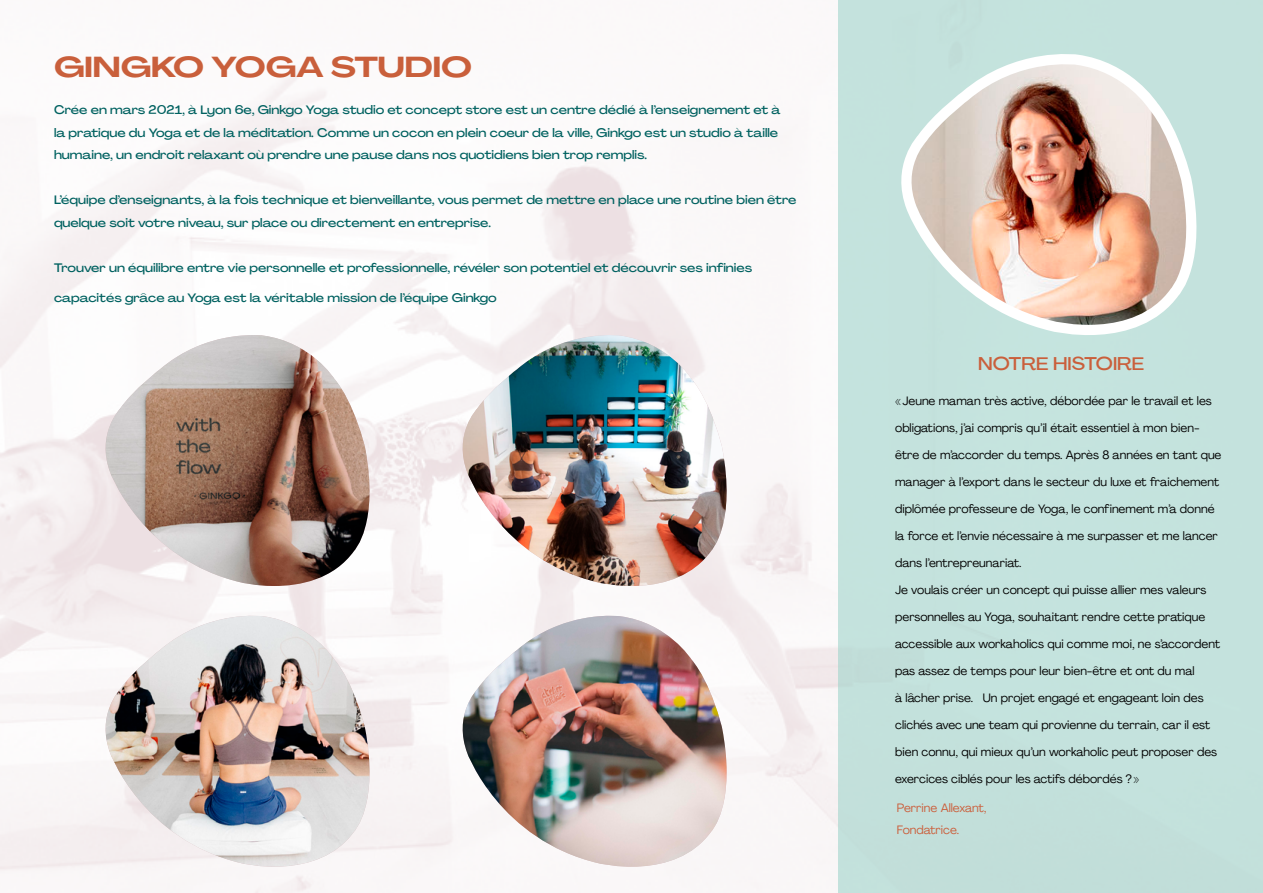
<style>
.page{position:relative;width:1263px;height:893px;background:#fff}
.page>*{position:absolute;margin:0;border:0;box-sizing:border-box;transform-origin:0 0}
.t1{font:700 28.5px "Agrandir Grand";color:#c95f3b}
.t2{font:500 expanded 18px "Agrandir";color:#ca5f3b}
.t3{font:12px "Agrandir";color:#000}
.t4{font:500 expanded 12px/22.5px "Agrandir";color:#006160}
.t5{font:12px/22.5px "Agrandir";color:#cb5f3c}
</style>
<div class="page">
<div style="left:838px;top:0;width:425px;height:893px;background:#c4e2dd"></div>
<svg style="left:901px;top:54px;width:296px;height:281px"></svg>
<svg style="left:453px;top:328px;width:284px;height:274px"></svg>
<img style="left:461px;top:335px;width:267px;height:253px">
<svg style="left:96px;top:609px;width:284px;height:273px;fill:#f9f6f7"></svg>
<img style="left:104px;top:616px;width:267px;height:252px">
<svg style="left:453px;top:609px;width:284px;height:273px"></svg>
<img style="left:463px;top:616px;width:264px;height:252px">
<svg style="left:96px;top:328px;width:284px;height:274px;fill:#f9f6f7"></svg>
<img style="left:104px;top:335px;width:267px;height:251px">
<h1 class="t1" style="left:54px;top:49px;width:420px">GINGKO YOGA STUDIO</h1>
<p class="t4" style="left:54px;top:98px;width:728px">Crée en mars 2021, à Lyon 6e, Ginkgo Yoga studio et concept store est un centre dédié à l’enseignement et à la pratique du Yoga et de la méditation. Comme un cocon en plein coeur de la ville, Ginkgo est un studio à taille humaine, un endroit relaxant où prendre une pause dans nos quotidiens bien trop remplis.</p>
<p class="t4" style="left:54px;top:188px;width:744px">L’équipe d’enseignants, à la fois technique et bienveillante, vous permet de mettre en place une routine bien être quelque soit votre niveau, sur place ou directement en entreprise.</p>
<p class="t4" style="left:54px;top:256px;width:700px">Trouver un équilibre entre vie personnelle et professionnelle, révéler son potentiel et découvrir ses infinies</p>
<p class="t4" style="left:54px;top:286px;width:444px">capacités grâce au Yoga est la véritable mission de l’équipe Ginkgo</p>
<h2 class="t2" style="left:978px;top:352px;width:167px">NOTRE HISTOIRE</h2>
<p class="t3" style="left:895px;top:393px;width:318px">«Jeune maman très active, débordée par le travail et les</p>
<p class="t3" style="left:895px;top:420px;width:306px">obligations, j’ai compris qu’il était essentiel à mon bien-</p>
<p class="t3" style="left:895px;top:447px;width:328px">être de m’accorder du temps. Après 8 années en tant que</p>
<p class="t3" style="left:895px;top:474px;width:326px">manager à l’export dans le secteur du luxe et fraichement</p>
<p class="t3" style="left:895px;top:501px;width:321px">diplômée professeure de Yoga, le confinement m’a donné</p>
<p class="t3" style="left:895px;top:528px;width:324px">la force et l’envie nécessaire à me surpasser et me lancer</p>
<p class="t3" style="left:895px;top:555px;width:128px">dans l’entrepreunariat.</p>
<p class="t3" style="left:895px;top:582px;width:313px">Je voulais créer un concept qui puisse allier mes valeurs</p>
<p class="t3" style="left:895px;top:609px;width:312px">personnelles au Yoga, souhaitant rendre cette pratique</p>
<p class="t3" style="left:895px;top:636px;width:327px">accessible aux workaholics qui comme moi, ne s’accordent</p>
<p class="t3" style="left:895px;top:663px;width:301px">pas assez de temps pour leur bien-être et ont du mal</p>
<p class="t3" style="left:895px;top:690px;width:310px">à lâcher prise. Un projet engagé et engageant loin des</p>
<p class="t3" style="left:895px;top:717px;width:317px">clichés avec une team qui provienne du terrain, car il est</p>
<p class="t3" style="left:895px;top:744px;width:323px">bien connu, qui mieux qu’un workaholic peut proposer des</p>
<p class="t3" style="left:895px;top:771px;width:246px">exercices ciblés pour les actifs débordés ?»</p>
<p class="t5" style="left:897px;top:796px;width:91px">Perrine Allexant,<br>Fondatrice.</p>
</div>
